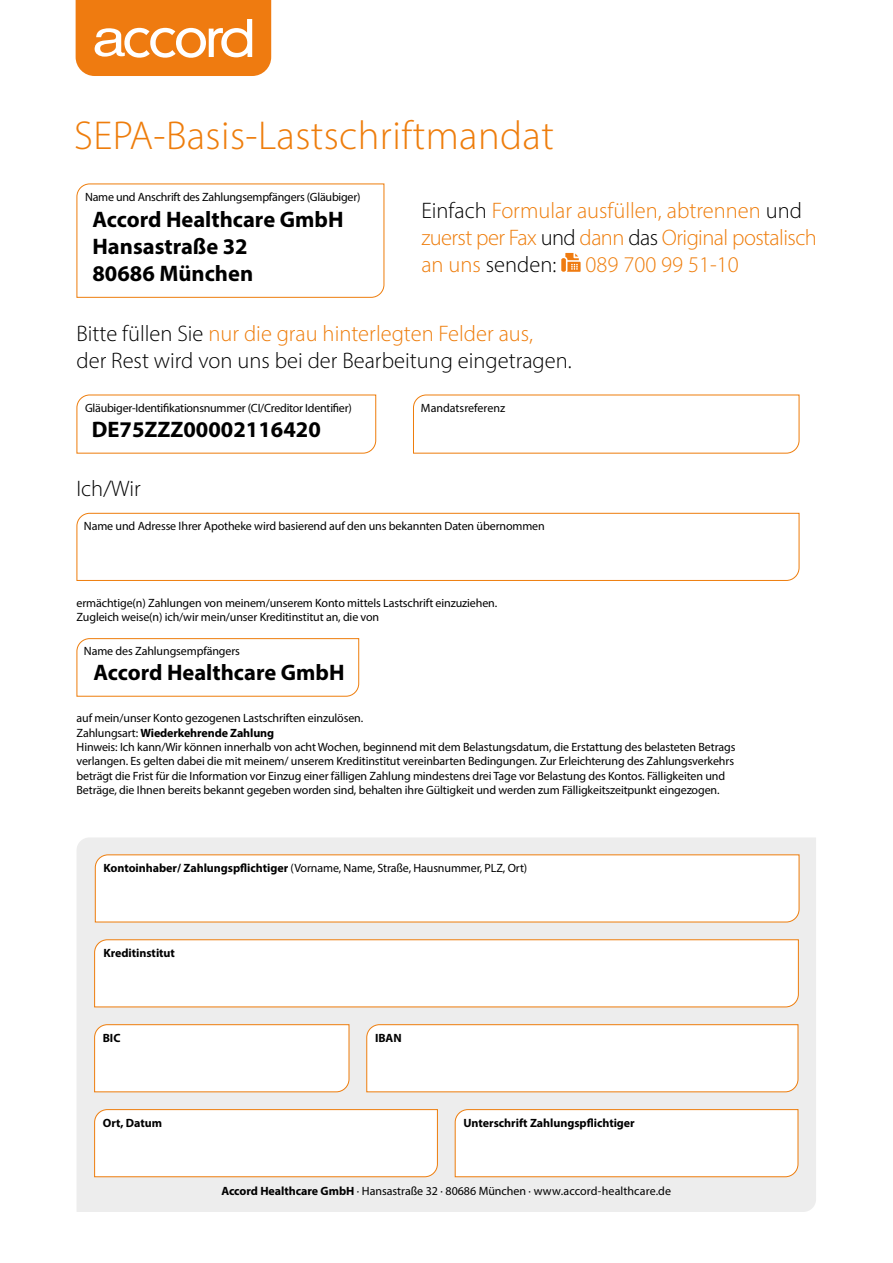
<style>
.page{position:relative;width:893px;height:1263px;background:#fff}
.page>*{position:absolute;margin:0;border:0;box-sizing:border-box;transform-origin:0 0}
.t1{font:300 40.5px "Myriad Pro";letter-spacing:.01em;color:#ee7d0c}
.t2{font:300 22.5px/27px "Myriad Pro";color:#ee7d0c}
.t3{font:700 22.5px/27px "Myriad Pro";color:#000}
.t4{font:300 22.5px/27px "Myriad Pro";color:#000}
.t5{font:12px/14.4px "Myriad Pro";letter-spacing:-.01em;color:#000}
.t6{font:700 12px "Myriad Pro";letter-spacing:-.005em;color:#000}
.s1{color:#000}
.s2{color:#ee7d0c}
.s3{font-weight:700}
</style>
<div class="page">
<svg style="left:76px;top:638px;width:283px;height:59px"></svg>
<svg style="left:76px;top:512px;width:724px;height:69px"></svg>
<svg style="left:76px;top:394px;width:300px;height:60px"></svg>
<svg style="left:413px;top:394px;width:387px;height:60px"></svg>
<svg style="left:561px;top:253px;width:20px;height:19px"></svg>
<svg style="left:76px;top:183px;width:309px;height:115px"></svg>
<div style="left:77px;top:838px;width:739px;height:374px;background:#ededed"></div>
<svg style="left:94px;top:1024px;width:256px;height:68px"></svg>
<svg style="left:95px;top:854px;width:705px;height:69px"></svg>
<svg style="left:94px;top:939px;width:705px;height:69px"></svg>
<svg style="left:94px;top:1109px;width:344px;height:68px"></svg>
<svg style="left:454px;top:1109px;width:345px;height:68px"></svg>
<svg style="left:366px;top:1024px;width:433px;height:68px"></svg>
<svg style="left:76px;top:0;width:195px;height:76px;background:#f18e32"></svg>
<h1 class="t1" style="left:74px;top:112px;width:481px">SEPA-Basis-Lastschriftmandat</h1>
<p class="t5" style="left:85px;top:190px;width:277px">Name und Anschrift des Zahlungsempfängers (Gläubiger)</p>
<h2 class="t3" style="left:92px;top:205px;width:253px">Accord Healthcare GmbH<br>Hansastraße 32<br>80686 München</h2>
<h2 class="t2" style="left:421px;top:197px;width:397px"><span class="s1">Einfach</span> Formular ausfüllen, abtrennen <span class="s1">und </span>zuerst per Fax <span class="s1">und</span> dann <span class="s1">das</span> Original postalisch an uns <span class="s1">senden:</span></h2>
<h2 class="t2" style="left:585px;top:251px;width:155px">089 700 99 51-10</h2>
<h2 class="t4" style="left:77px;top:319px;width:497px">Bitte füllen Sie <span class="s2">nur die grau hinterlegten Felder aus,<br></span>der Rest wird von uns bei der Bearbeitung eingetragen.</h2>
<p class="t5" style="left:85px;top:400px;width:268px">Gläubiger-Identifikationsnummer (CI/Creditor Identifier)</p>
<h2 class="t3" style="left:92px;top:415px;width:230px">DE75ZZZ00002116420</h2>
<p class="t5" style="left:421px;top:401px;width:86px">Mandatsreferenz</p>
<h2 class="t4" style="left:77px;top:475px;width:66px">Ich/Wir</h2>
<p class="t5" style="left:84px;top:519px;width:462px">Name und Adresse Ihrer Apotheke wird basierend auf den uns bekannten Daten übernommen</p>
<p class="t5" style="left:77px;top:595px;width:422px">ermächtige(n) Zahlungen von meinem/unserem Konto mittels Lastschrift einzuziehen.<br>Zugleich weise(n) ich/wir mein/unser Kreditinstitut an, die von</p>
<h2 class="t3" style="left:94px;top:658px;width:253px">Accord Healthcare GmbH</h2>
<p class="t5" style="left:77px;top:711px;width:660px">auf mein/unser Konto gezogenen Lastschriften einzulösen.<br>Zahlungsart: <span class="s3">Wiederkehrende Zahlung<br></span>Hinweis: Ich kann/Wir können innerhalb von acht Wochen, beginnend mit dem Belastungsdatum, die Erstattung des belasteten Betrags verlangen. Es gelten dabei die mit meinem/ unserem Kreditinstitut vereinbarten Bedingungen. Zur Erleichterung des Zahlungsverkehrs beträgt die Frist für die Information vor Einzug einer fälligen Zahlung mindestens drei Tage vor Belastung des Kontos. Fälligkeiten und Beträge, die Ihnen bereits bekannt gegeben worden sind, behalten ihre Gültigkeit und werden zum Fälligkeitszeitpunkt eingezogen.</p>
<p class="t5" style="left:84px;top:643px;width:158px">Name des Zahlungsempfängers</p>
<h2 class="t3" style="left:92px;top:658px;width:230px">DE75ZZZ00002116420</h2>
<p class="t5" style="left:103px;top:860px;width:425px"><span class="s3">Kontoinhaber/ Zahlungspflichtiger</span> (Vorname, Name, Straße, Hausnummer, PLZ, Ort)</p>
<p class="t6" style="left:103px;top:945px;width:73px">Kreditinstitut</p>
<p class="t6" style="left:103px;top:1030px;width:19px">BIC</p>
<p class="t6" style="left:375px;top:1030px;width:28px">IBAN</p>
<p class="t6" style="left:103px;top:1115px;width:61px">Ort, Datum</p>
<p class="t6" style="left:463px;top:1115px;width:173px">Unterschrift Zahlungspflichtiger</p>
<p class="t5" style="left:221px;top:1183px;width:451px"><span class="s3">Accord Healthcare GmbH</span> · Hansastraße 32 · 80686 München · www.accord-healthcare.de</p>
</div>
